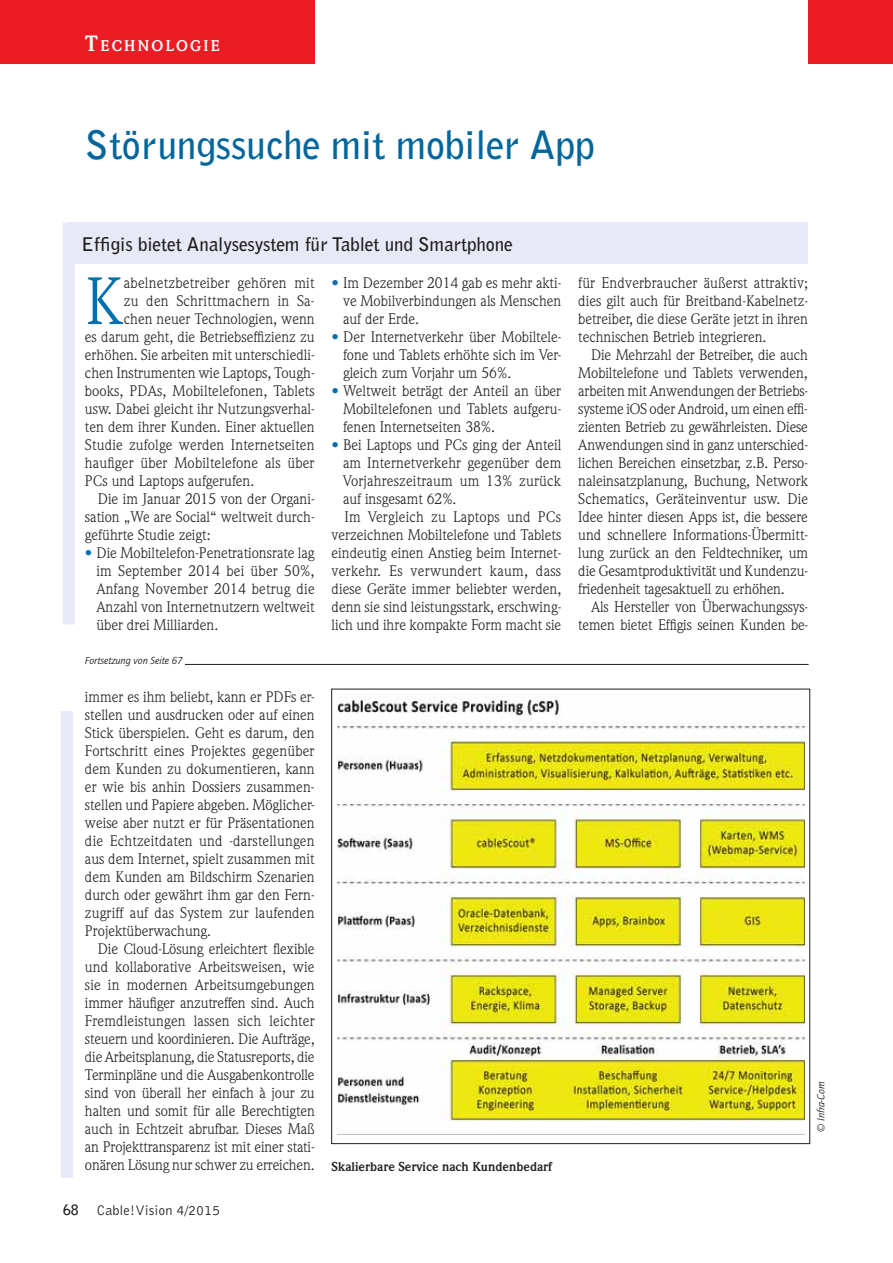
<style>
.page{position:relative;width:893px;height:1263px;background:#fff}
.page>*{position:absolute;margin:0;border:0;box-sizing:border-box;transform-origin:0 0}
.t1{font:65.55px "Weidemann";color:#0071b0}
.t2{font:700 39px "Bell Gothic BT";color:#00669b}
.t3{font:700 18.75px "Bell Gothic BT";color:#231f20}
.t4{font:700 15.15px "Weidemann";letter-spacing:.145em;color:#fff}
.t5{font:15px/18px "Weidemann";color:#231f20;text-align:justify}
.t6{font:15px "Weidemann";letter-spacing:.02em;color:#231f20}
.t7{font:14.25px "Bell Gothic BT";color:#231f20}
.t8{font:700 12.75px "Weidemann";color:#231f20}
.t9{font:italic 10.5px "Quay Sans ITC Com";color:#231f20}
.s1{font-size:21.75px}
.s2{font-weight:400;font-size:15px}
.s3{font-weight:700}
</style>
<div class="page">
<div style="left:63px;top:223px;width:12px;height:401px;background:#e7eaf6"></div>
<div style="left:61px;top:711px;width:12px;height:467px;background:#e7eaf6"></div>
<div style="left:0;top:0;width:315px;height:64px;background:#ed1c24"></div>
<div style="left:808px;top:0;width:85px;height:64px;background:#ed1c24"></div>
<img style="left:337px;top:696px;width:467px;height:439px">
<hr style="left:185px;top:664px;width:624px;height:1px;background:#231f20">
<div style="left:69px;top:223px;width:739px;height:41px;background:#e7eaf6"></div>
<p class="t4" style="left:85px;top:40px;width:136px"><span class="s1">T</span>ECHNOLOGIE</p>
<h2 class="t2" style="left:85px;top:129px;width:511px">Störungssuche mit mobiler App</h2>
<p class="t3" style="left:81px;top:236px;width:433px">Effigis bietet Analysesystem für Tablet und Smartphone</p>
<h1 class="t1" style="left:85px;top:277px;width:40px">K</h1>
<p class="t5" style="left:124px;top:275px;width:192px">abelnetzbetreiber gehören mit</p>
<p class="t5" style="left:343px;top:275px;width:220px">Im Dezember 2014 gab es mehr akti-</p>
<p class="t5" style="left:343px;top:293px;width:220px">ve Mobilverbindungen als Menschen</p>
<p class="t5" style="left:343px;top:311px;width:78px">auf der Erde.</p>
<p class="t5" style="left:343px;top:329px;width:220px">Der Internetverkehr über Mobiltele-</p>
<p class="t5" style="left:343px;top:347px;width:220px">fone und Tablets erhöhte sich im Ver-</p>
<p class="t5" style="left:343px;top:365px;width:170px">gleich zum Vorjahr um 56%.</p>
<p class="t5" style="left:343px;top:383px;width:220px">Weltweit beträgt der Anteil an über</p>
<p class="t5" style="left:343px;top:401px;width:220px">Mobiltelefonen und Tablets aufgeru-</p>
<p class="t5" style="left:343px;top:419px;width:154px">fenen Internetseiten 38%.</p>
<p class="t5" style="left:343px;top:437px;width:220px">Bei Laptops und PCs ging der Anteil</p>
<p class="t5" style="left:343px;top:455px;width:220px">am Internetverkehr gegenüber dem</p>
<p class="t5" style="left:343px;top:473px;width:220px">Vorjahreszeitraum um 13% zurück</p>
<p class="t5" style="left:343px;top:491px;width:115px">auf insgesamt 62%.</p>
<p class="t5" style="left:344px;top:509px;width:218px">Im Vergleich zu Laptops und PCs</p>
<p class="t5" style="left:332px;top:527px;width:231px">verzeichnen Mobiltelefone und Tablets</p>
<p class="t5" style="left:332px;top:545px;width:231px">eindeutig einen Anstieg beim Internet-</p>
<p class="t6" style="left:332px;top:565px;width:231px">verkehr. Es verwundert kaum, dass</p>
<p class="t5" style="left:332px;top:581px;width:231px">diese Geräte immer beliebter werden,</p>
<p class="t5" style="left:332px;top:599px;width:231px">denn sie sind leistungsstark, erschwing-</p>
<p class="t5" style="left:332px;top:617px;width:231px">lich und ihre kompakte Form macht sie</p>
<p class="t5" style="left:124px;top:293px;width:192px">zu den Schrittmachern in Sa-</p>
<p class="t5" style="left:124px;top:311px;width:192px">chen neuer Technologien, wenn</p>
<p class="t5" style="left:85px;top:329px;width:231px">es darum geht, die Betriebseffizienz zu</p>
<p class="t5" style="left:85px;top:347px;width:231px">erhöhen. Sie arbeiten mit unterschiedli-</p>
<p class="t5" style="left:85px;top:365px;width:231px">chen Instrumenten wie Laptops, Tough-</p>
<p class="t5" style="left:85px;top:383px;width:231px">books, PDAs, Mobiltelefonen, Tablets</p>
<p class="t5" style="left:85px;top:401px;width:231px">usw. Dabei gleicht ihr Nutzungsverhal-</p>
<p class="t5" style="left:85px;top:419px;width:231px">ten dem ihrer Kunden. Einer aktuellen</p>
<p class="t5" style="left:85px;top:437px;width:231px">Studie zufolge werden Internetseiten</p>
<p class="t5" style="left:85px;top:455px;width:231px">haufiger über Mobiltelefone als über</p>
<p class="t5" style="left:85px;top:473px;width:171px">PCs und Laptops aufgerufen.</p>
<p class="t5" style="left:98px;top:491px;width:218px">Die im Januar 2015 von der Organi-</p>
<p class="t5" style="left:85px;top:509px;width:231px">sation „We are Social“ weltweit durch-</p>
<p class="t5" style="left:85px;top:527px;width:127px">geführte Studie zeigt:</p>
<p class="t5" style="left:96px;top:545px;width:220px">Die Mobiltelefon-Penetrationsrate lag</p>
<p class="t5" style="left:96px;top:563px;width:220px">im September 2014 bei über 50%,</p>
<p class="t5" style="left:96px;top:581px;width:220px">Anfang November 2014 betrug die</p>
<p class="t5" style="left:96px;top:599px;width:220px">Anzahl von Internetnutzern weltweit</p>
<p class="t5" style="left:96px;top:617px;width:123px">über drei Milliarden.</p>
<p class="t9" style="left:85px;top:656px;width:99px">Fortsetzung von Seite 67</p>
<p class="t5" style="left:85px;top:689px;width:231px">immer es ihm beliebt, kann er PDFs er&shy;stellen und ausdrucken oder auf einen Stick überspielen. Geht es darum, den Fortschritt eines Projektes gegenüber dem Kunden zu dokumentieren, kann er wie bis anhin Dossiers zusammen&shy;stellen und Papiere abgeben. Möglicher&shy;weise aber nutzt er für Präsentationen die Echtzeitdaten und -darstellungen aus dem Internet, spielt zusammen mit dem Kunden am Bildschirm Szenarien durch oder gewährt ihm gar den Fern&shy;zugriff auf das System zur laufenden Projektüberwachung.</p>
<p class="t5" style="left:85px;top:941px;width:231px;text-indent:13px">Die Cloud-Lösung erleichtert flexible und kollaborative Arbeitsweisen, wie sie in modernen Arbeitsumgebungen immer häufiger anzutreffen sind. Auch Fremdleistungen lassen sich leichter steuern und koordinieren. Die Aufträge, die Arbeitsplanung, die Statusreports, die Terminpläne und die Ausgabenkontrolle sind von überall her einfach à jour zu halten und somit für alle Berechtigten auch in Echtzeit abrufbar. Dieses Maß an Projekttransparenz ist mit einer stati-</p>
<p class="t8" style="left:85px;top:1162px;width:468px"><span class="s2">onären Lösung nur schwer zu erreichen.</span> Skalierbare Service nach Kundenbedarf</p>
<p class="t7" style="left:63px;top:1205px;width:159px"><span class="s3">68</span> Cable!Vision 4/2015</p>
<p class="t5" style="left:578px;top:275px;width:231px">für Endverbraucher äußerst attraktiv; dies gilt auch für Breitband-Kabelnetz&shy;betreiber, die diese Geräte jetzt in ihren technischen Betrieb integrieren.</p>
<p class="t5" style="left:578px;top:347px;width:231px;text-indent:13px">Die Mehrzahl der Betreiber, die auch Mobiltelefone und Tablets verwenden, arbeiten mit Anwendungen der Betriebs&shy;systeme iOS oder Android, um einen effi&shy;zienten Betrieb zu gewährleisten. Diese Anwendungen sind in ganz unterschied&shy;lichen Bereichen einsetzbar, z.B. Perso&shy;naleinsatzplanung, Buchung, Network Schematics, Geräteinventur usw. Die Idee hinter diesen Apps ist, die bessere und schnellere Informations-Übermitt&shy;lung zurück an den Feldtechniker, um die Gesamtproduktivität und Kundenzu&shy;friedenheit tagesaktuell zu erhöhen.</p>
<p class="t5" style="left:578px;top:599px;width:231px;text-align:right">Als Hersteller von Überwachungssys&shy;temen bietet Effigis seinen Kunden be-</p>
<p class="t9" style="left:817px;top:1132px;width:51px;rotate:-90deg">© Infra-Com</p>
</div>
